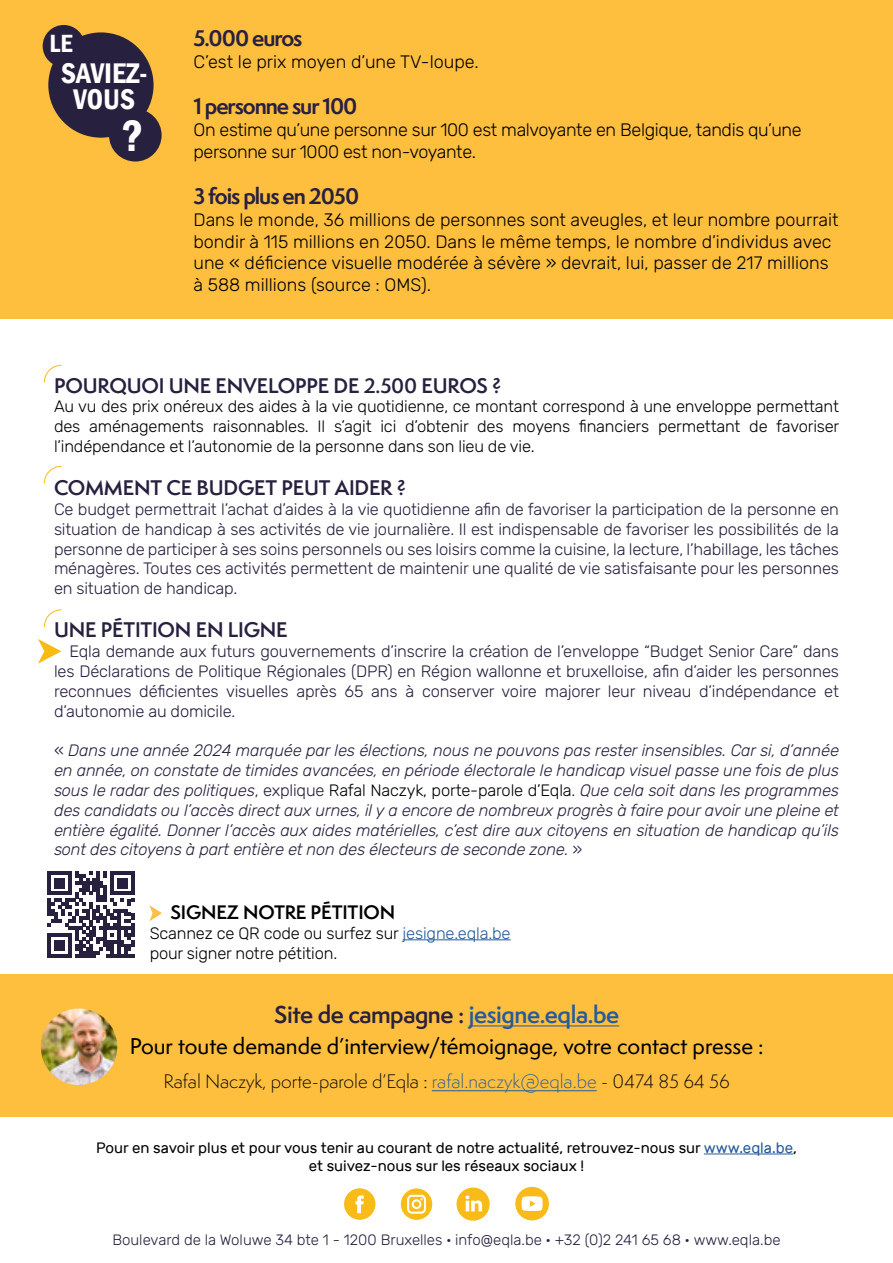
<style>
.page{position:relative;width:893px;height:1263px;background:#fff}
.page>*{position:absolute;margin:0;border:0;box-sizing:border-box;transform-origin:0 0}
.t1{font:600 condensed 45px "Franklin Gothic";color:#fff}
.t2{font:600 condensed 29.25px/26.4px "Franklin Gothic";color:#fff;text-align:center}
.t3{font:600 condensed 25.65px "Franklin Gothic";color:#fff}
.t4{font:600 22.5px "Semplicita Pro";letter-spacing:-.02em;color:#28203f}
.t5{font:500 21px "Semplicita Pro";color:#000}
.t6{font:700 21px "Semplicita Pro";letter-spacing:-.05em;color:#28203f}
.t7{font:600 19.5px "Semplicita Pro";letter-spacing:-.01em;color:#28203f}
.t8{font:300 18px/21.6px "Rubik";color:#000}
.t9{font:300 18px/21.6px "Rubik";letter-spacing:-.02em;color:#000}
.t10{font:300 18px "Semplicita Pro";color:#000}
.t11{font:600 18px "Semplicita Pro";letter-spacing:-.01em;color:#000}
.t12{font:300 16.5px/19.8px "Rubik";letter-spacing:-.01em;color:#281f3e;text-align:justify}
.t13{font:italic 300 16.5px/19.8px "Rubik";letter-spacing:-.01em;color:#281f3e;text-align:justify}
.t14{font:300 16.5px/19.8px "Rubik";letter-spacing:-.01em;color:#000;text-align:justify}
.t15{font:15px/18px "Rubik";color:#000;text-align:center}
.t16{font:300 15px "Rubik";color:#27203f}
.s1{font-style:normal}
.s2{font-style:normal;color:#000}
.s3{color:#265b9b}
.s4{color:#28203f}
</style>
<div class="page">
<div style="left:0;top:106px;width:893px;height:213px;background:#febe3e"></div>
<div style="left:0;top:0;width:893px;height:117px;background:#febe3e"></div>
<div style="left:0;top:974px;width:893px;height:142px;background:#febe3e"></div>
<div style="left:48px;top:32px;width:106px;height:106px;background:#28203f;border-radius:50%"></div>
<div style="left:109px;top:109px;width:53px;height:53px;background:#28203f;border-radius:50%"></div>
<div style="left:43px;top:25px;width:42px;height:42px;background:#28203f;border-radius:50%"></div>
<svg style="left:149px;top:905px;width:13px;height:16px"></svg>
<hr style="left:403px;top:939px;width:108px;height:1px;background:#265b9b">
<svg style="left:401px;top:1188px;width:31px;height:32px"></svg>
<div style="left:344px;top:1188px;width:31px;height:32px;background:#f8bb18;border-radius:50%"></div>
<svg style="left:355px;top:1195px;width:9px;height:18px"></svg>
<div style="left:456px;top:1187px;width:34px;height:34px;background:#f8bb18;border-radius:50%"></div>
<svg style="left:465px;top:1195px;width:17px;height:16px"></svg>
<svg style="left:515px;top:1187px;width:34px;height:33px"></svg>
<hr style="left:704px;top:1153px;width:89px;height:1px;background:#265b9b">
<svg style="left:43px;top:364px;width:19px;height:19px"></svg>
<svg style="left:43px;top:465px;width:19px;height:19px"></svg>
<svg style="left:38px;top:639px;width:23px;height:25px"></svg>
<svg style="left:48px;top:871px;width:86px;height:87px"></svg>
<svg style="left:43px;top:609px;width:19px;height:18px"></svg>
<hr style="left:469px;top:1026px;width:150px;height:1px;background:#265b9b">
<hr style="left:432px;top:1090px;width:165px;height:1px;background:#265b9b">
<img style="left:41px;top:1008px;width:76px;height:77px;border-radius:38px">
<h3 class="t3" style="left:50px;top:28px;width:25px">LE</h3>
<h2 class="t2" style="left:61px;top:59px;width:88px">SAVIEZ-<br>VOUS</h2>
<h1 class="t1" style="left:122px;top:109px;width:23px">?</h1>
<p class="t6" style="left:193px;top:29px;width:110px">5.000 euros</p>
<p class="t8" style="left:193px;top:51px;width:287px">C’est le prix moyen d’une TV-loupe.</p>
<p class="t6" style="left:193px;top:97px;width:166px">1 personne sur 100</p>
<p class="t9" style="left:193px;top:119px;width:610px">On estime qu’une personne sur 100 est malvoyante en Belgique, tandis qu’une personne sur 1000 est non-voyante.</p>
<p class="t6" style="left:193px;top:187px;width:167px">3 fois plus en 2050</p>
<p class="t8" style="left:193px;top:209px;width:647px">Dans le monde, 36 millions de personnes sont aveugles, et leur nombre pourrait bondir à 115 millions en 2050. Dans le même temps, le nombre d’individus avec une « déficience visuelle modérée à sévère » devrait, lui, passer de 217 millions à 588 millions (source : OMS).</p>
<p class="t7" style="left:54px;top:373px;width:449px">POURQUOI UNE ENVELOPPE DE 2.500 EUROS ?</p>
<p class="t14" style="left:54px;top:397px;width:787px">Au vu des prix onéreux des aides à la vie quotidienne, ce montant correspond à une enveloppe permettant des aménagements raisonnables. Il s’agit ici d’obtenir des moyens financiers permettant de favoriser l’indépendance et l’autonomie de la personne dans son lieu de vie.</p>
<p class="t7" style="left:54px;top:476px;width:354px">COMMENT CE BUDGET PEUT AIDER ?</p>
<p class="t12" style="left:54px;top:500px;width:786px">Ce budget permettrait l’achat d’aides à la vie quotidienne afin de favoriser la participation de la personne en situation de handicap à ses activités de vie journalière. Il est indispensable de favoriser les possibilités de la personne de participer à ses soins personnels ou ses loisirs comme la cuisine, la lecture, l’habillage, les tâches ménagères. Toutes ces activités permettent de maintenir une qualité de vie satisfaisante pour les personnes en situation de handicap.</p>
<p class="t7" style="left:54px;top:618px;width:235px">UNE PÉTITION EN LIGNE</p>
<p class="t12" style="left:54px;top:642px;width:786px;text-indent:15px">Eqla demande aux futurs gouvernements d’inscrire la création de l’enveloppe “Budget Senior Care” dans les Déclarations de Politique Régionales (DPR) en Région wallonne et bruxelloise, afin d’aider les personnes reconnues déficientes visuelles après 65 ans à conserver voire majorer leur niveau d’indépendance et d’autonomie au domicile.</p>
<p class="t13" style="left:54px;top:741px;width:786px"><span class="s1">«</span> Dans une année 2024 marquée par les élections, nous ne pouvons pas rester insensibles. Car si, d’année en année, on constate de timides avancées, en période électorale le handicap visuel passe une fois de plus sous le radar des politiques<span class="s1">, explique</span> <span class="s2">Rafal Naczyk, porte-parole d’Eqla</span><span class="s1">.</span> Que cela soit dans les programmes des candidats ou l’accès direct aux urnes, il y a encore de nombreux progrès à faire pour avoir une pleine et entière égalité. Donner l’accès aux aides matérielles, c’est dire aux citoyens en situation de handicap qu’ils sont des citoyens à part entière et non des électeurs de seconde zone. <span class="s1">»</span></p>
<p class="t11" style="left:170px;top:901px;width:226px">SIGNEZ NOTRE PÉTITION</p>
<p class="t14" style="left:150px;top:924px;width:362px">Scannez ce QR code ou surfez sur <span class="s3">jesigne.eqla.be </span>pour signer notre pétition.</p>
<h3 class="t4" style="left:274px;top:1001px;width:347px">Site de campagne : <span class="s3">jesigne.eqla.be</span></h3>
<p class="t5" style="left:130px;top:1034px;width:635px">Pour toute demande d’interview/témoignage, votre contact presse :</p>
<p class="t10" style="left:164px;top:1073px;width:568px">Rafal Naczyk, porte-parole d’Eqla : <span class="s3">rafal.naczyk@eqla.be</span> - 0474 85 64 56</p>
<p class="t15" style="left:96px;top:1140px;width:702px">Pour en savoir plus et pour vous tenir au courant de notre actualité, retrouvez-nous sur <span class="s3">www.eqla.be</span>, et suivez-nous sur les réseaux sociaux !</p>
<p class="t16" style="left:112px;top:1231px;width:670px">Boulevard de la Woluwe 34 bte 1 - 1200 Bruxelles · info@eqla.be · +32 (0)2 241 65 68 · <span class="s4">www.eqla.be</span></p>
</div>
